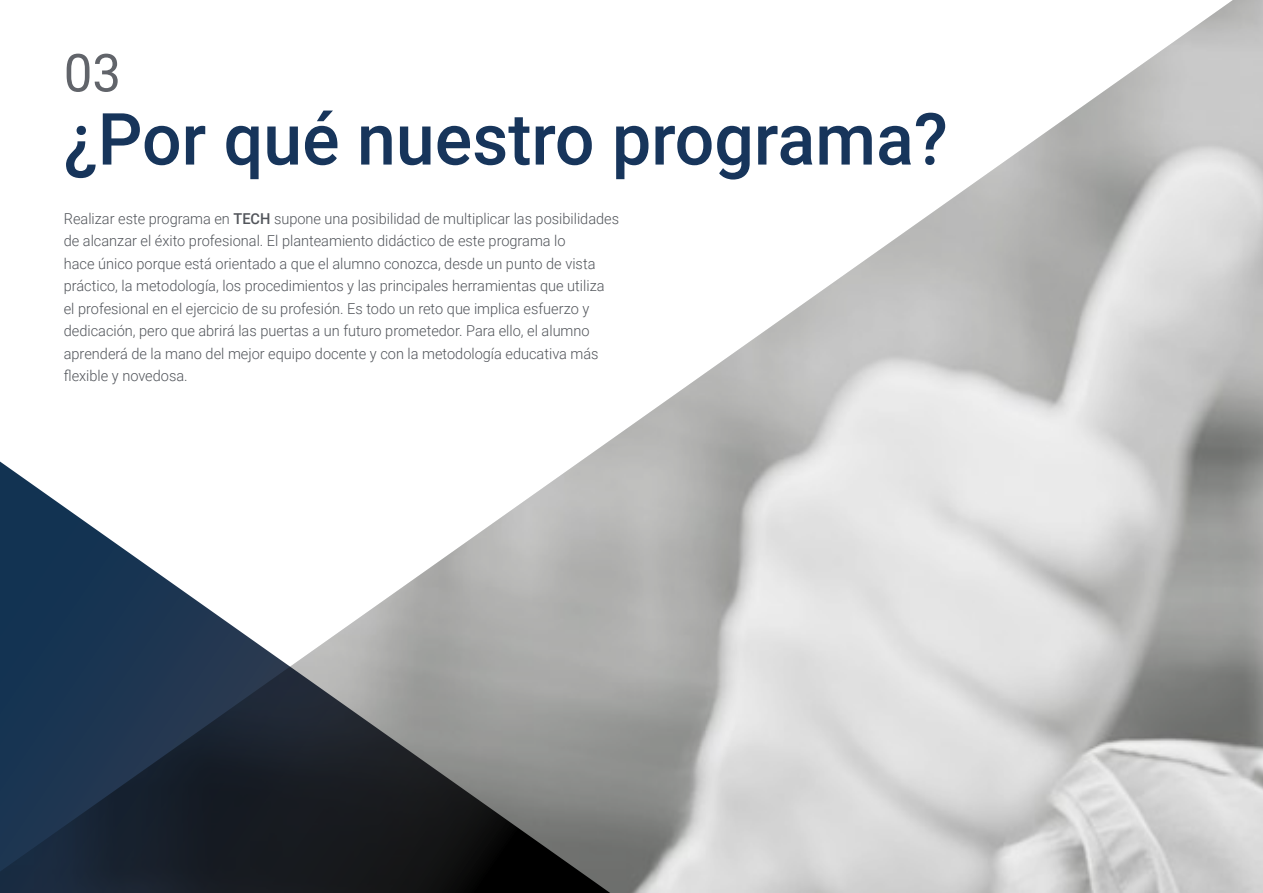
<style>
.page{position:relative;width:1263px;height:893px;background:#fff}
.page>*{position:absolute;margin:0;border:0;box-sizing:border-box;transform-origin:0 0}
.t1{font:500 72px "Roboto";color:#17355b}
.t2{font:52.5px "Roboto";color:#61646a}
.t3{font:300 15px/22.5px "Roboto";color:#52555b}
.s1{font-weight:500}
</style>
<div class="page">
<img style="left:602px;top:0;width:661px;height:893px">
<svg style="left:0;top:446px;width:640px;height:447px"></svg>
<h2 class="t2" style="left:64px;top:36px;width:59px">03</h2>
<h1 class="t1" style="left:64px;top:89px;width:885px">¿Por qué nuestro programa?</h1>
<p class="t3" style="left:64px;top:207px;width:557px">Realizar este programa en <span class="s1">TECH</span> supone una posibilidad de multiplicar las posibilidades de alcanzar el éxito profesional. El planteamiento didáctico de este programa lo<br>hace único porque está orientado a que el alumno conozca, desde un punto de vista práctico, la metodología, los procedimientos y las principales herramientas que utiliza<br>el profesional en el ejercicio de su profesión. Es todo un reto que implica esfuerzo y dedicación, pero que abrirá las puertas a un futuro prometedor. Para ello, el alumno aprenderá de la mano del mejor equipo docente y con la metodología educativa más flexible y novedosa.</p>
</div>
